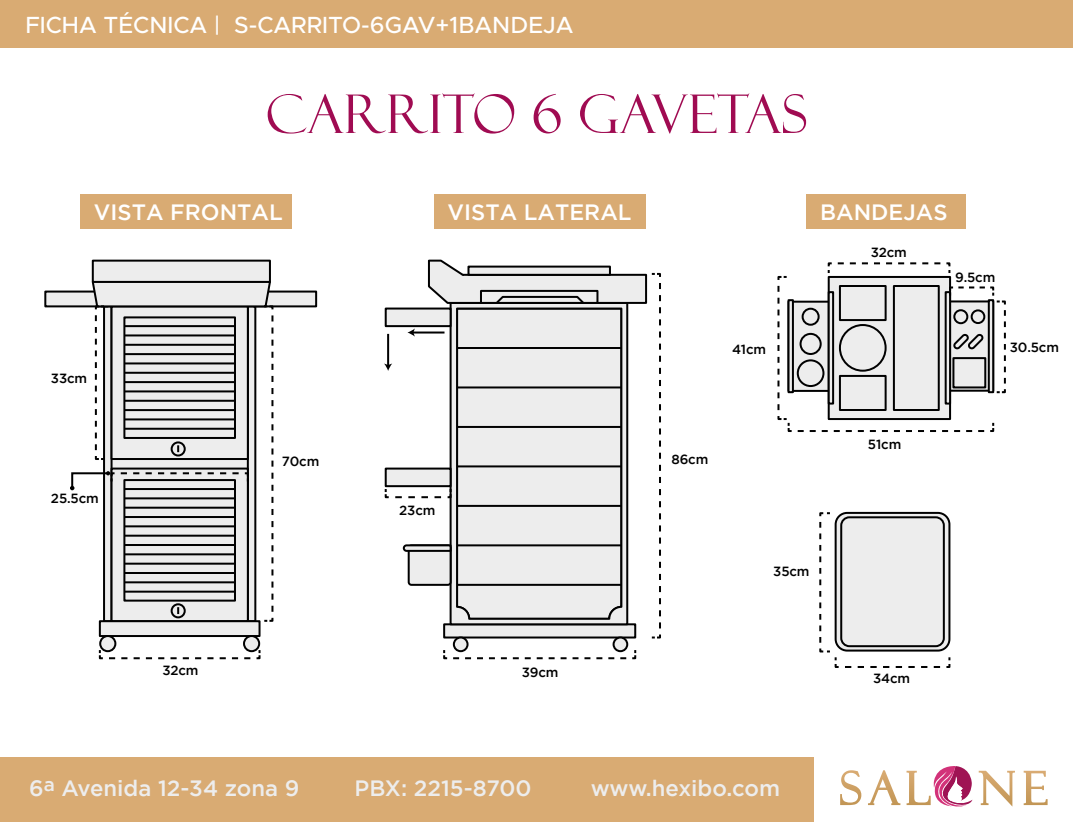
<style>
.page{position:relative;width:1073px;height:822px;background:#fff}
.page>*{position:absolute;margin:0;border:0;box-sizing:border-box;transform-origin:0 0}
.t1{font:53.4px "Felix Titling";color:#a00b52}
.t2{font:500 23.5px "Metropolis";color:#fff}
.t3{font:500 22.15px "Gotham";color:#ededed}
.t4{font:500 22.15px "Gotham";color:#fff}
.t5{font:500 13.3px "Gotham";letter-spacing:-.01em;color:#000}
</style>
<div class="page">
<div style="left:0;top:0;width:1072px;height:48px;background:#d9ab73"></div>
<svg style="left:840px;top:770px;width:21px;height:35px"></svg>
<svg style="left:868px;top:770px;width:32px;height:35px"></svg>
<svg style="left:978px;top:771px;width:36px;height:36px"></svg>
<svg style="left:1023px;top:771px;width:24px;height:34px"></svg>
<svg style="left:906px;top:766px;width:66px;height:41px"></svg>
<div style="left:0;top:757px;width:814px;height:65px;background:#d9ab73"></div>
<div style="left:80px;top:194px;width:212px;height:34px;background:#d9ab73"></div>
<div style="left:433px;top:194px;width:212px;height:34px;background:#d9ab73"></div>
<div style="left:805px;top:194px;width:160px;height:34px;background:#d9ab73"></div>
<div style="left:99px;top:620px;width:161px;height:17px;background:#ededed;border:2px solid #010101"></div>
<div style="left:244px;top:636px;width:15px;height:15px;background:#ededed;border-radius:50%"></div>
<div style="left:243px;top:635px;width:17px;height:17px;border:2px solid #010101;border-radius:50%"></div>
<div style="left:252px;top:291px;width:65px;height:16px;background:#ededed;border:2px solid #010101"></div>
<div style="left:44px;top:291px;width:65px;height:16px;background:#ededed;border:2px solid #010101"></div>
<div style="left:100px;top:636px;width:15px;height:15px;background:#ededed;border-radius:50%"></div>
<div style="left:99px;top:635px;width:17px;height:17px;border:2px solid #010101;border-radius:50%"></div>
<div style="left:613px;top:637px;width:14px;height:14px;background:#ededed;border-radius:50%"></div>
<div style="left:612px;top:636px;width:16px;height:16px;border:2px solid #010101;border-radius:50%"></div>
<div style="left:454px;top:637px;width:13px;height:14px;background:#ededed;border-radius:50%"></div>
<div style="left:453px;top:636px;width:15px;height:16px;border:2px solid #010101;border-radius:50%"></div>
<div style="left:92px;top:260px;width:179px;height:23px;background:#ededed;border:2px solid #010101"></div>
<svg style="left:98px;top:650px;width:163px;height:10px"></svg>
<svg style="left:443px;top:650px;width:194px;height:10px"></svg>
<svg style="left:819px;top:511px;width:132px;height:157px"></svg>
<svg style="left:777px;top:262px;width:229px;height:170px"></svg>
<svg style="left:70px;top:280px;width:204px;height:343px"></svg>
<svg style="left:384px;top:259px;width:277px;height:380px"></svg>
<h2 class="t2" style="left:25px;top:10px;width:549px">FICHA TÉCNICA | S-CARRITO-6GAV+1BANDEJA</h2>
<h1 class="t1" style="left:266px;top:83px;width:543px">CARRITO 6 GAVETAS</h1>
<h3 class="t4" style="left:94px;top:199px;width:190px">VISTA FRONTAL</h3>
<h3 class="t4" style="left:447px;top:199px;width:185px">VISTA LATERAL</h3>
<h3 class="t4" style="left:820px;top:199px;width:129px">BANDEJAS</h3>
<p class="t5" style="left:870px;top:244px;width:38px">32cm</p>
<p class="t5" style="left:954px;top:269px;width:42px">9.5cm</p>
<p class="t5" style="left:51px;top:370px;width:38px">33cm</p>
<p class="t5" style="left:51px;top:491px;width:49px">25.5cm</p>
<p class="t5" style="left:282px;top:454px;width:39px">70cm</p>
<p class="t5" style="left:399px;top:502px;width:38px">23cm</p>
<p class="t5" style="left:731px;top:342px;width:36px">41cm</p>
<p class="t5" style="left:671px;top:451px;width:38px">86cm</p>
<p class="t5" style="left:773px;top:564px;width:38px">35cm</p>
<p class="t5" style="left:867px;top:437px;width:35px">51cm</p>
<p class="t5" style="left:1009px;top:340px;width:51px">30.5cm</p>
<p class="t5" style="left:162px;top:662px;width:38px">32cm</p>
<p class="t5" style="left:521px;top:665px;width:38px">39cm</p>
<p class="t5" style="left:872px;top:671px;width:39px">34cm</p>
<h3 class="t3" style="left:29px;top:776px;width:271px">6<sup>a</sup> Avenida 12-34 zona 9</h3>
<h3 class="t3" style="left:354px;top:776px;width:178px">PBX: 2215-8700</h3>
<h3 class="t3" style="left:590px;top:776px;width:191px">www.hexibo.com</h3>
</div>
